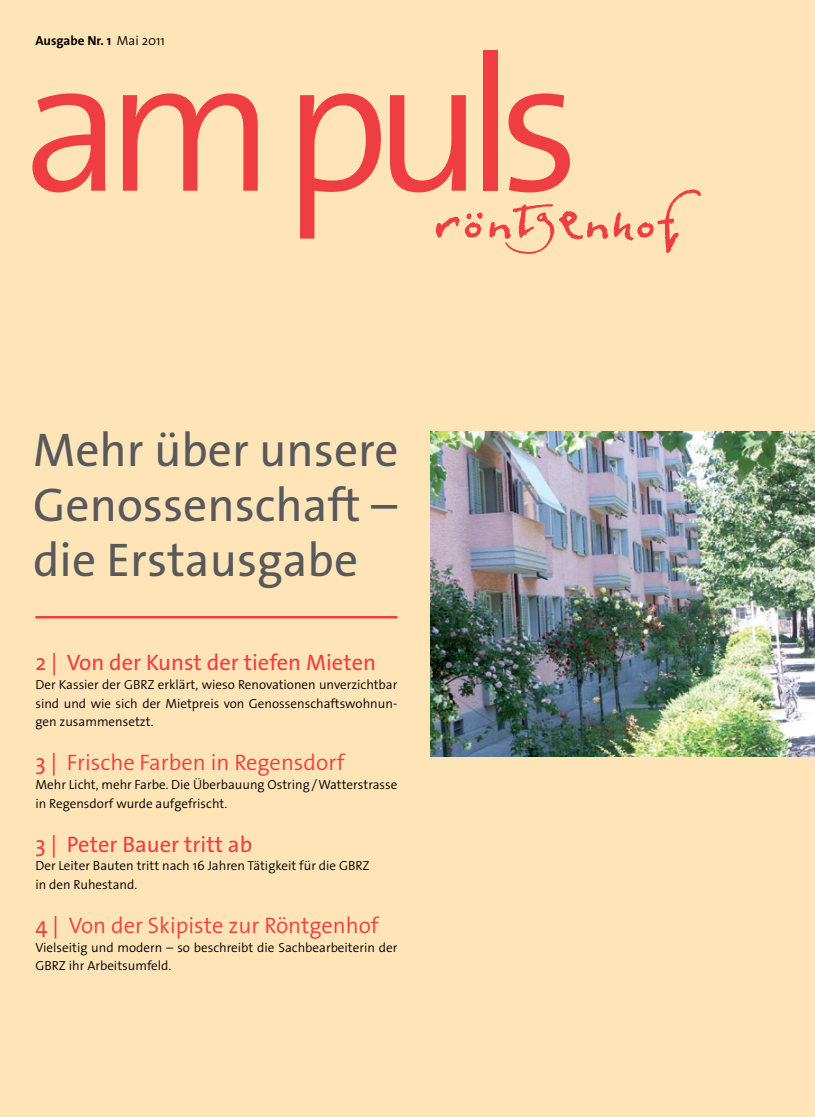
<style>
.page{position:relative;width:815px;height:1117px;background:#fff}
.page>*{position:absolute;margin:0;border:0;box-sizing:border-box;transform-origin:0 0}
.t1{font:300 192.12px "The Sans Os F";letter-spacing:-.09em;color:#ef3e42}
.t2{font:47.5px/55px "The Sans Os F";color:#58595b;text-align:justify}
.t3{font:300 22.5px "The Sans Os F";color:#ef3e42}
.t4{font:22.5px "The Sans Os F";color:#ef3e42}
.t5{font:300 13.12px/18.8px "The Sans Os F";color:#000}
.t6{font:700 13.12px "The Sans Os F";color:#000}
.s1{font-weight:300}
.s2{font-weight:400}
</style>
<div class="page">
<div style="left:0;top:0;width:815px;height:1116px;background:#ffe4b8"></div>
<svg style="left:436px;top:212px;width:47px;height:25px"></svg>
<svg style="left:490px;top:204px;width:118px;height:50px"></svg>
<svg style="left:614px;top:189px;width:87px;height:64px"></svg>
<img style="left:431px;top:431px;width:384px;height:325px">
<hr style="left:35px;top:616px;width:362px;height:2px;background:#ef3e42">
<p class="t6" style="left:35px;top:32px;width:131px">Ausgabe Nr. 1 <span class="s1">Mai 2011</span></p>
<h1 class="t1" style="left:23px;top:2px;width:559px">am puls</h1>
<h2 class="t2" style="left:33px;top:423px;width:367px">Mehr über unsere Genossenschaft – die Erstausgabe</h2>
<h3 class="t4" style="left:35px;top:648px;width:342px">2 | Von der Kunst der tiefen Mieten</h3>
<p class="t5" style="left:35px;top:675px;width:364px;text-align:justify">Der Kassier der GBRZ erklärt, wieso Renovationen unverzichtbar sind und wie sich der Mietpreis von Genossenschaftswohnun&shy;gen zusammensetzt.</p>
<h3 class="t3" style="left:35px;top:748px;width:311px"><span class="s2">3 |</span> Frische Farben in Regensdorf</h3>
<p class="t5" style="left:35px;top:775px;width:364px">Mehr Licht, mehr Farbe. Die Überbauung Ostring/Watterstrasse in Regensdorf wurde aufgefrischt.</p>
<h3 class="t4" style="left:35px;top:829px;width:218px">3 | Peter Bauer tritt ab</h3>
<p class="t5" style="left:35px;top:856px;width:336px">Der Leiter Bauten tritt nach 16 Jahren Tätigkeit für die GBRZ in den Ruhestand.</p>
<h3 class="t3" style="left:35px;top:910px;width:345px"><span class="s2">4 |</span> Von der Skipiste zur Röntgenhof</h3>
<p class="t5" style="left:35px;top:937px;width:364px">Vielseitig und modern – so beschreibt die Sachbearbeiterin der<br>GBRZ ihr Arbeitsumfeld.</p>
</div>
